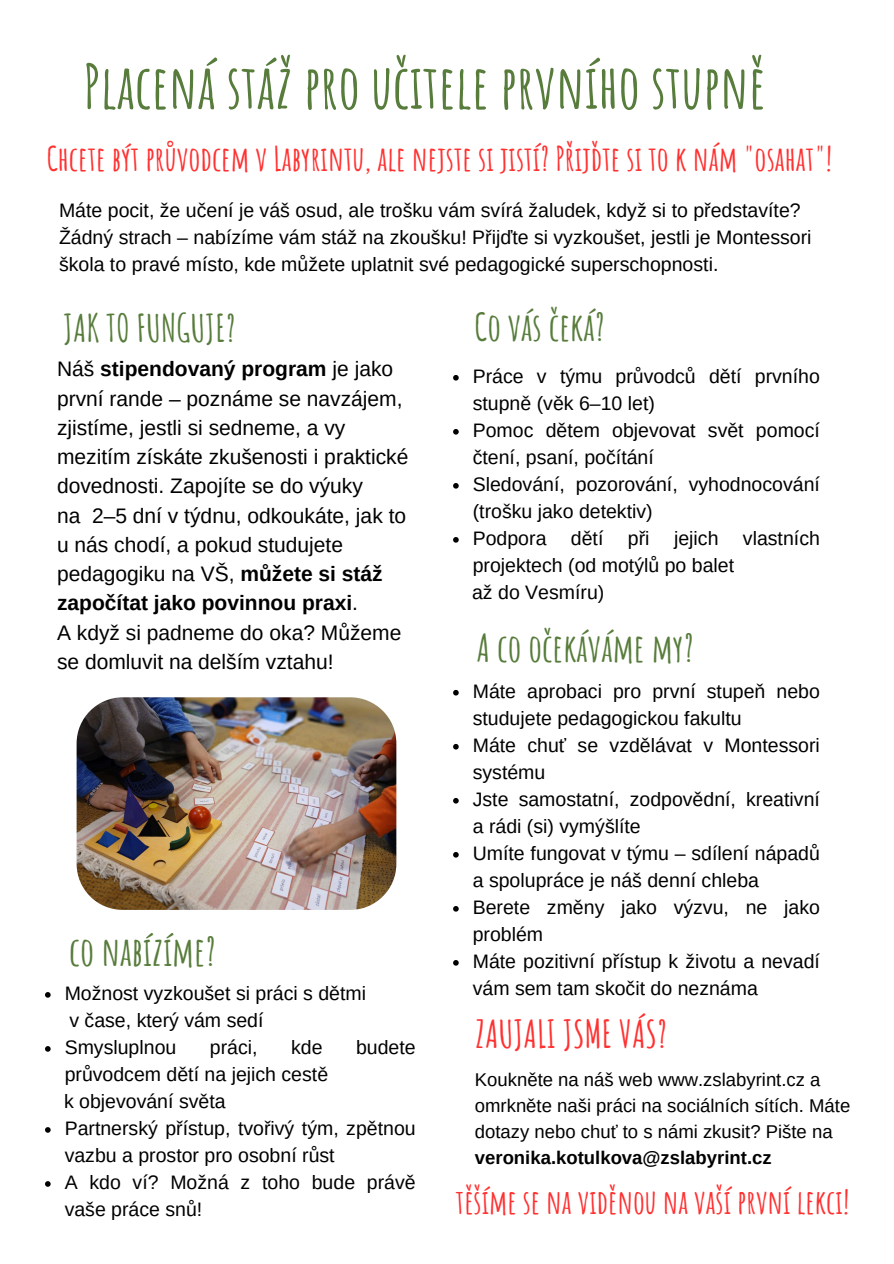
<style>
.page{position:relative;width:894px;height:1264px;background:#fff}
.page>*{position:absolute;margin:0;border:0;box-sizing:border-box;transform-origin:0 0}
.t1{font:700 60.15px "Amatic SC";color:#577c3b}
.t2{font:700 39.15px "Amatic SC";color:#577c3b}
.t3{font:700 37.95px "Amatic SC";color:#577c3b}
.t4{font:700 37.65px "Amatic SC";color:#ff3131}
.t5{font:700 37.35px "Amatic SC";color:#577c3b}
.t6{font:700 33.3px "Amatic SC";color:#ff3131}
.t7{font:700 32.85px "Amatic SC";color:#ff3131}
.t8{font:21px/29.2px "Arimo";color:#000}
.t9{font:19.5px/27px "Arimo";color:#000}
.t10{font:18.45px/25.8px "Arimo";color:#000}
.s1{font-weight:700}
</style>
<div class="page">
<img style="left:77px;top:697px;width:319px;height:212px;border-radius:46px">
<svg style="left:453px;top:375px;width:5px;height:5px"></svg>
<svg style="left:453px;top:429px;width:5px;height:5px"></svg>
<svg style="left:453px;top:483px;width:5px;height:5px"></svg>
<svg style="left:453px;top:537px;width:5px;height:5px"></svg>
<svg style="left:453px;top:690px;width:5px;height:5px"></svg>
<svg style="left:453px;top:744px;width:5px;height:5px"></svg>
<svg style="left:453px;top:798px;width:5px;height:5px"></svg>
<svg style="left:453px;top:852px;width:5px;height:5px"></svg>
<svg style="left:453px;top:906px;width:5px;height:5px"></svg>
<svg style="left:453px;top:960px;width:5px;height:5px"></svg>
<svg style="left:45px;top:992px;width:6px;height:5px"></svg>
<svg style="left:45px;top:1046px;width:6px;height:5px"></svg>
<svg style="left:45px;top:1127px;width:6px;height:5px"></svg>
<svg style="left:45px;top:1181px;width:6px;height:5px"></svg>
<h1 class="t1" style="left:83px;top:48px;width:684px">Placená stáž pro učitele prvního stupně</h1>
<h5 class="t6" style="left:47px;top:137px;width:787px">Chcete být průvodcem v Labyrintu, ale nejste si jistí? Přijďte si to k nám "osahat"!</h5>
<h4 class="t9" style="left:59px;top:197px;width:753px">Máte pocit, že učení je váš osud, ale trošku vám svírá žaludek, když si to představíte?<br>Žádný strach – nabízíme vám stáž na zkoušku! Přijďte si vyzkoušet, jestli je Montessori škola to pravé místo, kde můžete uplatnit své pedagogické superschopnosti.</h4>
<h3 class="t5" style="left:63px;top:304px;width:174px">JAK TO FUNGUJE?</h3>
<h5 class="t3" style="left:474px;top:302px;width:132px">Co vás čeká?</h5>
<h2 class="t8" style="left:57px;top:354px;width:353px">Náš <span class="s1">stipendovaný program</span> je jako první rande – poznáme se navzájem, zjistíme, jestli si sedneme, a vy mezitím získáte zkušenosti i praktické dovednosti. Zapojíte se do výuky<br>na 2–5 dní v týdnu, odkoukáte, jak to u nás chodí, a pokud studujete pedagogiku na VŠ, <span class="s1">můžete si stáž započítat jako povinnou praxi</span>.<br>A když si padneme do oka? Můžeme se domluvit na delším vztahu!</h2>
<p class="t2" style="left:69px;top:926px;width:148px">co nabízíme?</p>
<h3 class="t9" style="left:472px;top:362px;width:348px">Práce v týmu průvodců dětí prvního stupně (věk 6–10 let)</h3>
<p class="t9" style="left:472px;top:416px;width:348px">Pomoc dětem objevovat svět pomocí čtení, psaní, počítání</p>
<h5 class="t9" style="left:472px;top:470px;width:348px">Sledování, pozorování, vyhodnocování (trošku jako detektiv)</h5>
<p class="t9" style="left:472px;top:524px;width:75px">Podpora</p>
<p class="t9" style="left:570px;top:524px;width:34px">dětí</p>
<p class="t9" style="left:627px;top:524px;width:23px">při</p>
<p class="t9" style="left:673px;top:524px;width:46px">jejich</p>
<p class="t9" style="left:742px;top:524px;width:78px">vlastních</p>
<p class="t9" style="left:472px;top:551px;width:263px">projektech (od motýlů po balet</p>
<h5 class="t9" style="left:472px;top:578px;width:134px">až do Vesmíru)</h5>
<p class="t3" style="left:477px;top:623px;width:218px">A co očekáváme my?</p>
<p class="t9" style="left:472px;top:677px;width:348px">Máte aprobaci pro první stupeň nebo studujete pedagogickou fakultu</p>
<p class="t9" style="left:472px;top:731px;width:348px">Máte chuť se vzdělávat v Montessori systému</p>
<p class="t9" style="left:472px;top:785px;width:348px">Jste samostatní, zodpovědní, kreativní a rádi (si) vymýšlíte</p>
<p class="t9" style="left:472px;top:839px;width:348px">Umíte fungovat v týmu – sdílení nápadů a spolupráce je náš denní chleba</p>
<p class="t9" style="left:472px;top:893px;width:348px">Berete změny jako výzvu, ne jako problém</p>
<h5 class="t9" style="left:472px;top:947px;width:348px">Máte pozitivní přístup k životu a nevadí</h5>
<h3 class="t9" style="left:65px;top:979px;width:303px">Možnost vyzkoušet si práci s dětmi</h3>
<h5 class="t9" style="left:472px;top:974px;width:286px">vám sem tam skočit do neznáma</h5>
<p class="t9" style="left:69px;top:1006px;width:195px">v čase, který vám sedí</p>
<p class="t9" style="left:65px;top:1033px;width:113px">Smysluplnou</p>
<p class="t9" style="left:210px;top:1033px;width:49px">práci,</p>
<p class="t9" style="left:291px;top:1033px;width:33px">kde</p>
<p class="t9" style="left:356px;top:1033px;width:61px">budete</p>
<p class="t9" style="left:65px;top:1060px;width:265px">průvodcem dětí na jejich cestě</p>
<p class="t9" style="left:64px;top:1087px;width:163px">k objevování světa</p>
<p class="t9" style="left:65px;top:1114px;width:352px">Partnerský přístup, tvořivý tým, zpětnou vazbu a prostor pro osobní růst</p>
<p class="t9" style="left:65px;top:1168px;width:352px">A kdo ví? Možná z toho bude právě vaše práce snů!</p>
<h2 class="t4" style="left:475px;top:1009px;width:193px">ZAUJALI JSME VÁS?</h2>
<p class="t10" style="left:475px;top:1066px;width:377px">Koukněte na náš web www.zslabyrint.cz a omrkněte naši práci na sociálních sítích. Máte dotazy nebo chuť to s námi zkusit? Pište na <span class="s1">veronika.kotulkova@zslabyrint.cz</span></p>
<p class="t7" style="left:456px;top:1180px;width:395px">těšíme se na viděnou na vaší první lekci!</p>
</div>
